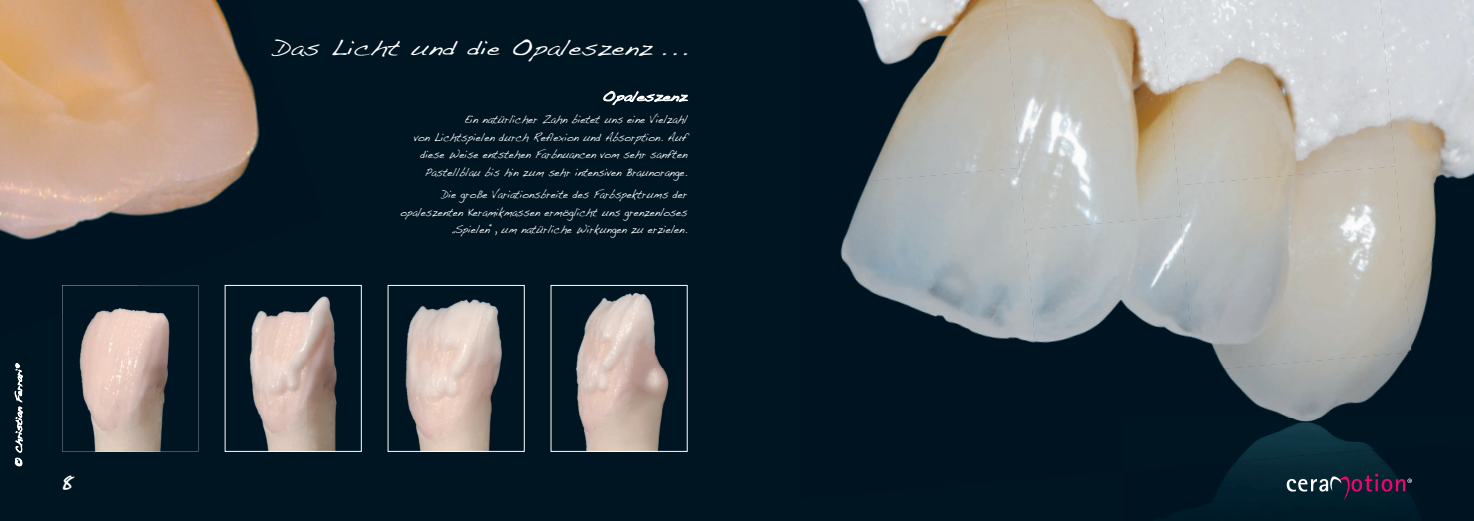
<style>
.page{position:relative;width:1474px;height:521px;background:#fff}
.page>*{position:absolute;margin:0;border:0;box-sizing:border-box;transform-origin:0 0}
.t1{font:26.25px "Smudger Plain";color:#fff}
.t2{font:21.88px "Handwriting Dakota";color:#fff;scale:1.2 1}
.t3{font:13.12px "Handwriting Dakota";color:#fff;scale:1.2 1}
.t4{font:11.38px/17.5px "Handwriting Dakota";color:#fff;text-align:right;scale:.9 1}
</style>
<div class="page">
<div style="left:0;top:0;width:1473px;height:521px;background:#001522"></div>
<img style="left:857px;top:0;width:148px;height:168px">
<img style="left:1005px;top:0;width:172px;height:216px">
<img style="left:1161px;top:0;width:219px;height:186px">
<img style="left:1380px;top:0;width:93px;height:351px">
<img style="left:840px;top:168px;width:196px;height:173px">
<img style="left:1177px;top:166px;width:234px;height:186px">
<img style="left:1025px;top:216px;width:173px;height:136px">
<img style="left:1215px;top:352px;width:194px;height:66px">
<img style="left:1373px;top:414px;width:36px;height:4px">
<img style="left:1215px;top:471px;width:197px;height:31px">
<img style="left:1229px;top:418px;width:163px;height:53px">
<svg style="left:62px;top:336px;width:108px;height:115px"></svg>
<img style="left:249px;top:296px;width:88px;height:153px">
<img style="left:405px;top:299px;width:97px;height:150px">
<img style="left:576px;top:292px;width:93px;height:157px">
<svg style="left:603px;top:91px;width:86px;height:14px"></svg>
<svg style="left:1286px;top:474px;width:125px;height:26px"></svg>
<img style="left:0;top:0;width:325px;height:336px">
<img style="left:62px;top:285px;width:77px;height:28px">
<svg style="left:15px;top:363px;width:8px;height:103px"></svg>
<h1 class="t1" style="left:62px;top:465px;width:13px">8</h1>
<h2 class="t2" style="left:273px;top:35px;width:347px">Das Licht und die Opaleszenz . . .</h2>
<p class="t3" style="left:602px;top:89px;width:72px">Opaleszenz</p>
<p class="t4" style="left:414px;top:111px;width:305px">Ein natürlicher Zahn bietet uns eine Vielzahl<br>von Lichtspielen durch Reflexion und Absorption. Auf diese Weise entstehen Farbnuancen vom sehr sanften Pastellblau bis hin zum sehr intensiven Braunorange.</p>
<p class="t4" style="left:400px;top:185px;width:320px">Die große Variationsbreite des Farbspektrums der opaleszenten Keramikmassen ermöglicht uns grenzenloses „Spielen“, um natürliche Wirkungen zu erzielen.</p>
</div>
